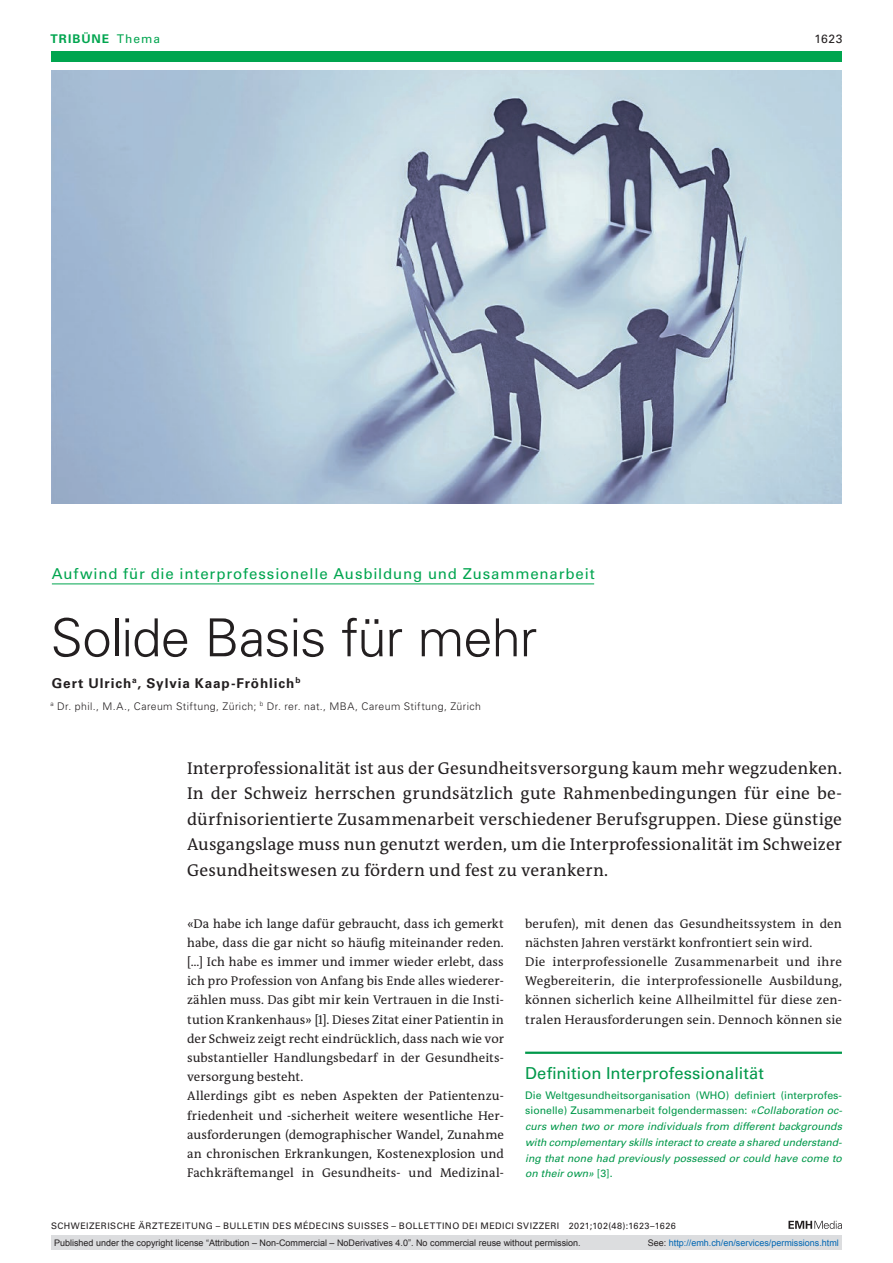
<style>
.page{position:relative;width:893px;height:1263px;background:#fff}
.page>*{position:absolute;margin:0;border:0;box-sizing:border-box;transform-origin:0 0}
.article-title{font:300 52.5px "Univers LT Std";letter-spacing:-.02em;color:#231f20}
.section-pl{font:17.25px/25.5px "The Antiqua B W5 Plain";letter-spacing:.01em;color:#231f20;text-align:justify}
.boxed-title-line{font:16.5px "Univers LT Std";letter-spacing:.005em;color:#00984a}
.pre-heading{font:15px "Univers LT Std";letter-spacing:.06em;color:#00a54f}
.author-notes{font:700 13.5px "Univers LT Std";letter-spacing:.065em;color:#231f20}
.section-pn{font:12.75px/19.2px "The Antiqua B W5 Plain";letter-spacing:.01em;color:#231f20;text-align:justify}
.ressort{font:700 12px "Univers LT Std";letter-spacing:.085em;color:#00a54f}
.ressort-2{font:12px "Univers LT Std";color:#231f20}
.boxed-text{font:italic 10.5px/15.8px "Univers LT Std";color:#00984a;text-align:justify}
.aff{font:300 10.5px "Univers LT Std";letter-spacing:.035em;color:#231f20}
.t1{font:9px "Arial";color:#231f20}
.fusszeile{font:9px "Univers LT Std";letter-spacing:.05em;color:#231f20}
.t2{font:9px "Arial";color:#0066b3}
.s1{font-weight:400}
.s2{font-style:normal}
.s3{color:#231f20}
</style>
<div class="page">
<svg style="left:788px;top:1221px;width:54px;height:8px"></svg>
<div style="left:51px;top:51px;width:791px;height:11px;background:#00a54f"></div>
<hr style="left:52px;top:583px;width:542px;height:1px;background:#00a54f">
<hr style="left:525px;top:1051px;width:317px;height:3px;background:#00984a">
<img style="left:51px;top:70px;width:790px;height:434px">
<div style="left:51px;top:1235px;width:791px;height:15px;background:#dcdddf"></div>
<p class="ressort" style="left:51px;top:31px;width:111px">TRIBÜNE <span class="s1">Thema</span></p>
<p class="ressort-2" style="left:815px;top:31px;width:29px">1623</p>
<p class="pre-heading" style="left:52px;top:565px;width:544px">Aufwind für die interprofessionelle Ausbildung und Zusammenarbeit</p>
<p class="article-title" style="left:51px;top:606px;width:488px">Solide Basis für mehr</p>
<p class="author-notes" style="left:52px;top:676px;width:250px">Gert Ulrich<sup>a</sup>, Sylvia Kaap-Fröhlich<sup>b</sup></p>
<p class="aff" style="left:51px;top:699px;width:432px"><sup>a</sup> Dr. phil., M.A., Careum Stiftung, Zürich; <sup>b</sup> Dr. rer. nat., MBA, Careum Stiftung, Zürich</p>
<p class="section-pl" style="left:187px;top:755px;width:656px">Interprofessionalität ist aus der Gesundheitsversorgung kaum mehr wegzudenken.<br>In der Schweiz herrschen grundsätzlich gute Rahmenbedingungen für eine be&shy;dürfnisorientierte Zusammenarbeit verschiedener Berufsgruppen. Diese günstige Ausgangslage muss nun genutzt werden, um die Interprofessionalität im Schweizer Gesundheitswesen zu fördern und fest zu verankern.</p>
<p class="section-pn" style="left:187px;top:914px;width:318px">«Da habe ich lange dafür gebraucht, dass ich gemerkt habe, dass die gar nicht so häufig miteinander reden. […] Ich habe es immer und immer wieder erlebt, dass ich pro Profession von Anfang bis Ende alles wiederer&shy;zählen muss. Das gibt mir kein Vertrauen in die Insti&shy;tution Krankenhaus» [1]. Dieses Zitat einer Patientin in der Schweiz zeigt recht eindrücklich, dass nach wie vor substantieller Handlungsbedarf in der Gesundheits&shy;versorgung besteht.</p>
<p class="section-pn" style="left:187px;top:1086px;width:318px">Allerdings gibt es neben Aspekten der Patientenzu&shy;friedenheit und -sicherheit weitere wesentliche Her&shy;ausforderungen (demographischer Wandel, Zunahme an chronischen Erkrankungen, Kostenexplosion und Fachkräftemangel in Gesundheits- und Medizinal-</p>
<p class="section-pn" style="left:525px;top:914px;width:318px">berufen), mit denen das Gesundheitssystem in den nächsten Jahren verstärkt konfrontiert sein wird.</p>
<p class="section-pn" style="left:525px;top:952px;width:318px">Die interprofessionelle Zusammenarbeit und ihre Wegbereiterin, die interprofessionelle Ausbildung, können sicherlich keine Allheilmittel für diese zen&shy;tralen Herausforderungen sein. Dennoch können sie</p>
<p class="boxed-title-line" style="left:525px;top:1064px;width:240px">Definition Interprofessionalität</p>
<p class="boxed-text" style="left:525px;top:1087px;width:319px"><span class="s2">Die Weltgesundheitsorganisation (WHO) definiert (interprofes&shy;sionelle) Zusammenarbeit folgendermassen:</span> «Collaboration oc&shy;curs when two or more individuals from different backgrounds with complementary skills interact to create a shared understand&shy;ing that none had previously possessed or could have come to on their own» <span class="s2">[3].</span></p>
<p class="fusszeile" style="left:51px;top:1220px;width:626px">SCHWEIZERISCHE ÄRZTEZEITUNG – BULLETIN DES MÉDECINS SUISSES – BOLLETTINO DEI MEDICI SVIZZERI 2021;102(48):1623–1626</p>
<p class="t1" style="left:54px;top:1237px;width:528px">Published under the copyright license “Attribution – Non-Commercial – NoDerivatives 4.0”. No commercial reuse without permission.</p>
<p class="t2" style="left:648px;top:1237px;width:193px"><span class="s3">See:</span> http://emh.ch/en/services/permissions.html</p>
</div>
